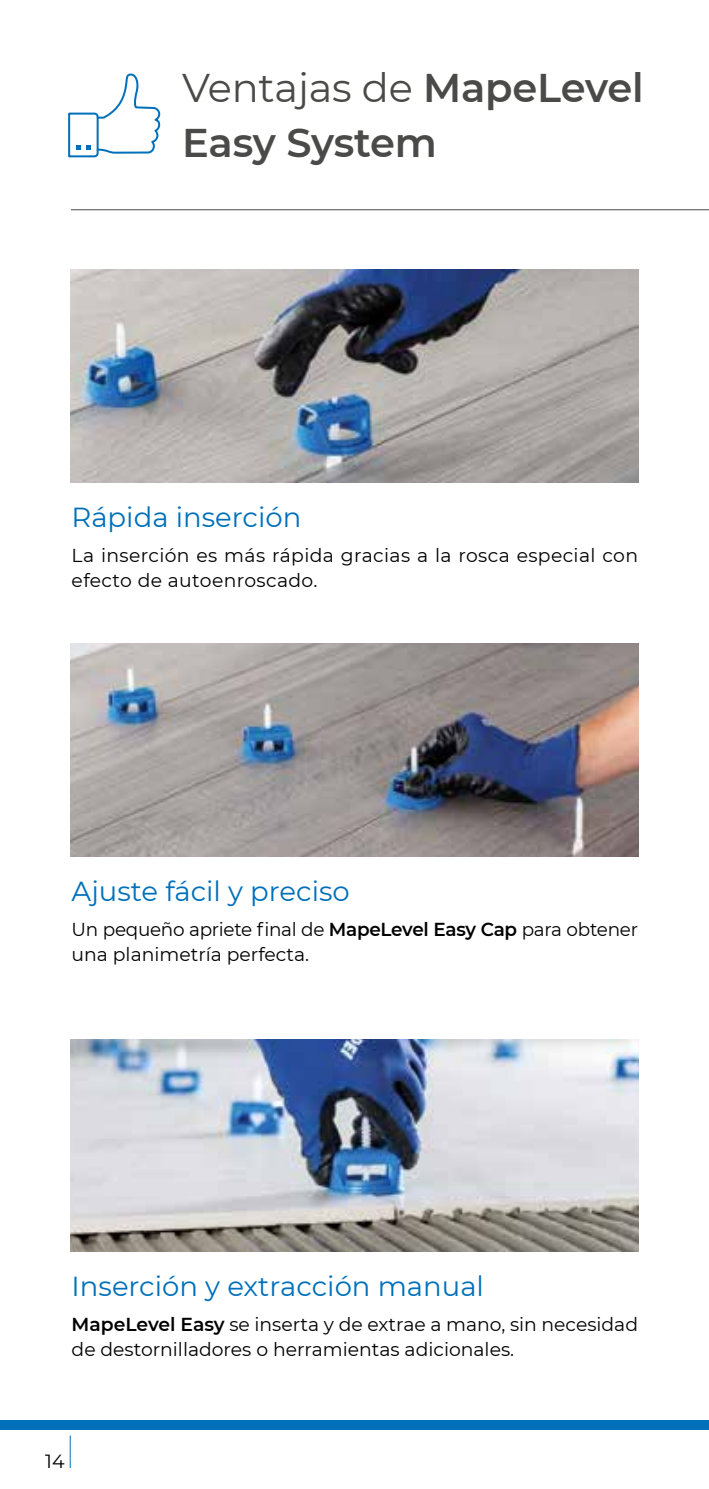
<style>
.page{position:relative;width:709px;height:1489px;background:#fff}
.page>*{position:absolute;margin:0;border:0;box-sizing:border-box;transform-origin:0 0}
.t1{font:600 40px/54.8px "Montserrat";letter-spacing:-.01em;color:#4a4a49}
.t2{font:27.5px "Montserrat";color:#0070ba}
.t3{font:19px "Montserrat";color:#000}
.t4{font:18.75px/25px "Montserrat";color:#000}
.t5{font:18.75px/25px "Montserrat";letter-spacing:.02em;color:#000}
.s1{font-weight:400}
.s2{font-weight:600}
</style>
<div class="page">
<div style="left:0;top:1419px;width:709px;height:10px;background:#0070ba"></div>
<hr style="left:70px;top:1435px;width:1px;height:32px;background:#0070ba">
<img style="left:71px;top:269px;width:567px;height:213px">
<img style="left:71px;top:643px;width:567px;height:213px">
<img style="left:71px;top:1039px;width:567px;height:212px">
<hr style="left:71px;top:209px;width:638px;height:1px;background:#4a4a49">
<svg style="left:68px;top:73px;width:93px;height:85px"></svg>
<h1 class="t1" style="left:182px;top:59px;width:463px"><span class="s1">Ventajas de</span> MapeLevel<br>Easy System</h1>
<h2 class="t2" style="left:72px;top:498px;width:231px">Rápida inserción</h2>
<p class="t5" style="left:72px;top:542px;width:568px">La inserción es más rápida gracias a la rosca especial con efecto de autoenroscado.</p>
<h2 class="t2" style="left:72px;top:872px;width:280px">Ajuste fácil y preciso</h2>
<p class="t4" style="left:72px;top:915px;width:568px">Un pequeño apriete final de <span class="s2">MapeLevel Easy Cap</span> para obtener una planimetría perfecta.</p>
<h2 class="t2" style="left:72px;top:1267px;width:414px">Inserción y extracción manual</h2>
<p class="t4" style="left:72px;top:1311px;width:568px"><span class="s2">MapeLevel Easy</span> se inserta y de extrae a mano, sin necesidad de destornilladores o herramientas adicionales.</p>
<p class="t3" style="left:45px;top:1447px;width:21px">14</p>
</div>
